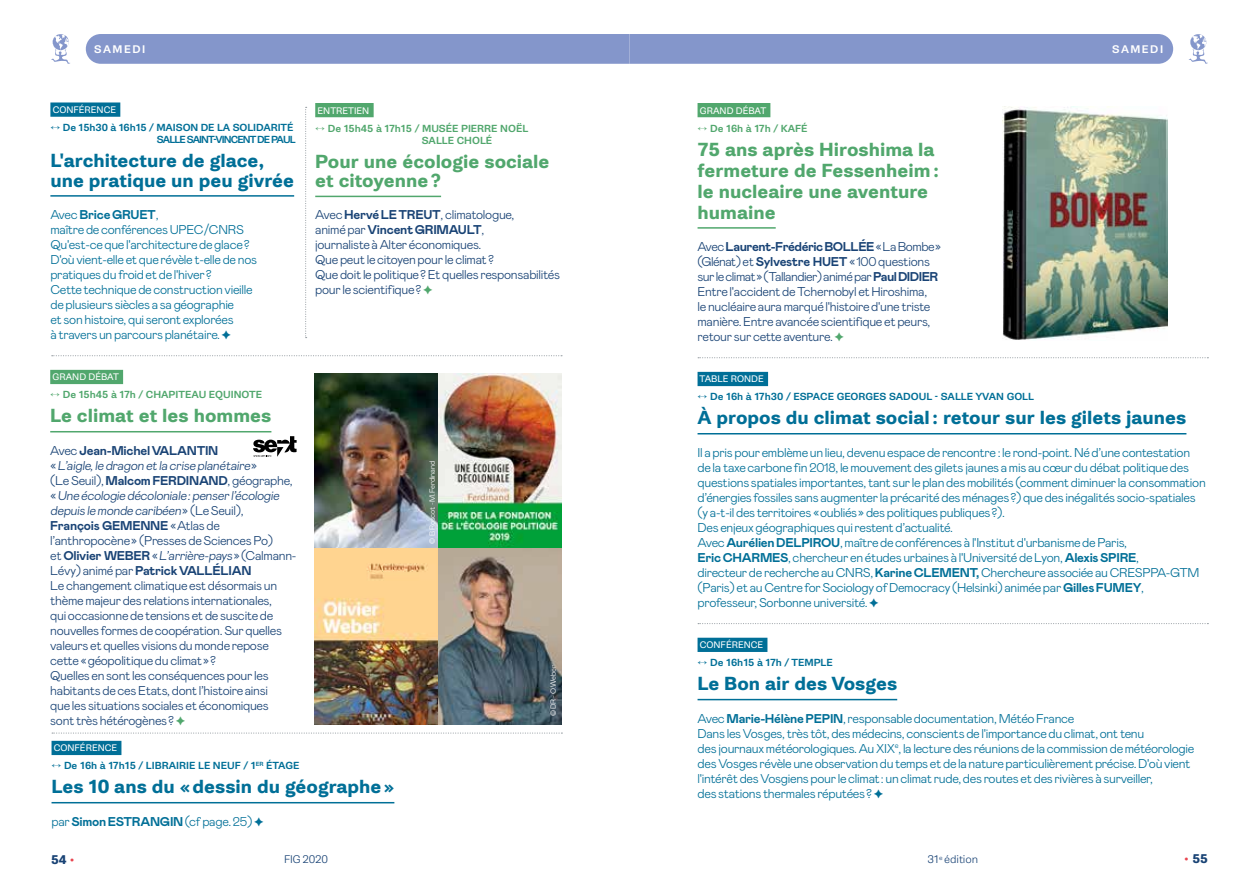
<style>
.page{position:relative;width:1259px;height:893px;background:#fff}
.page>*{position:absolute;margin:0;border:0;box-sizing:border-box;transform-origin:0 0}
.t1{font:700 18px/19.5px "Gira Sans";color:#006f97}
.t2{font:700 18px/21px "Gira Sans";color:#51a76d}
.t3{font:300 12.75px/15px "Mabry Pro";letter-spacing:-.025em;color:#006f97}
.t4{font:300 12.75px/15px "Mabry Pro";letter-spacing:-.025em;color:#194375}
.t5{font:700 12px "Gira Sans";color:#194375}
.t6{font:300 10.5px "Gira Sans";letter-spacing:-.015em;color:#194375}
.t7{font:500 10.5px "Gira Sans";letter-spacing:.14em;color:#fff}
.t8{font:500 9.75px/12px "Gira Sans";letter-spacing:-.01em;color:#006f97;text-align:right}
.t9{font:500 9.75px/12px "Gira Sans";color:#51a76d}
.t10{font:9px "Gira Sans";color:#fff}
.t11{font:300 7.5px "Mabry Pro";letter-spacing:-.01em;color:#fff}
.s1{font-weight:700}
.s2{color:#51a76d}
.s3{font-weight:400;color:#e94550}
</style>
<div class="page">
<svg style="left:51px;top:34px;width:19px;height:30px"></svg>
<div style="left:86px;top:34px;width:1087px;height:30px;background:#8496cb"></div>
<svg style="left:1188px;top:34px;width:20px;height:30px"></svg>
<div style="left:50px;top:370px;width:73px;height:14px;background:#51a76d"></div>
<hr style="left:50px;top:431px;width:221px;height:1px;background:#51a76d">
<div style="left:315px;top:103px;width:59px;height:14px;background:#51a76d"></div>
<hr style="left:315px;top:196px;width:126px;height:1px;background:#51a76d">
<div style="left:697px;top:103px;width:73px;height:14px;background:#51a76d"></div>
<hr style="left:697px;top:227px;width:78px;height:2px;background:#51a76d">
<img style="left:315px;top:374px;width:246px;height:350px">
<img style="left:1002px;top:107px;width:165px;height:233px">
<svg style="left:52px;top:355px;width:510px;height:1px"></svg>
<svg style="left:698px;top:623px;width:510px;height:1px"></svg>
<svg style="left:52px;top:732px;width:510px;height:2px"></svg>
<svg style="left:698px;top:357px;width:510px;height:1px"></svg>
<div style="left:697px;top:372px;width:71px;height:14px;background:#006f97"></div>
<hr style="left:697px;top:433px;width:489px;height:1px;background:#006f97">
<div style="left:697px;top:638px;width:70px;height:14px;background:#006f97"></div>
<hr style="left:697px;top:699px;width:200px;height:1px;background:#006f97">
<div style="left:52px;top:741px;width:69px;height:14px;background:#006f97"></div>
<hr style="left:52px;top:802px;width:342px;height:1px;background:#006f97">
<svg style="left:305px;top:107px;width:2px;height:231px"></svg>
<svg style="left:253px;top:436px;width:44px;height:21px"></svg>
<div style="left:50px;top:102px;width:70px;height:15px;background:#006f97"></div>
<hr style="left:50px;top:195px;width:244px;height:2px;background:#006f97">
<p class="t7" style="left:94px;top:42px;width:52px">SAMEDI</p>
<p class="t7" style="left:1112px;top:42px;width:52px">SAMEDI</p>
<p class="t10" style="left:53px;top:104px;width:65px">CONFÉRENCE</p>
<p class="t8" style="left:50px;top:122px;width:247px">↔ De 15h30 à 16h15 / MAISON DE LA SOLIDARITÉ<br>SALLE SAINT-VINCENT DE PAUL</p>
<h1 class="t1" style="left:50px;top:151px;width:245px">L'architecture de glace, une pratique un peu givrée</h1>
<p class="t3" style="left:50px;top:206px;width:208px">Avec <span class="s1">Brice GRUET</span>,<br>maître de conférences UPEC/CNRS Qu'est-ce que l'architecture de glace?<br>D'où vient-elle et que révèle t-elle de nos pratiques du froid et de l'hiver?<br>Cette technique de construction vieille de plusieurs siècles a sa géographie<br>et son histoire, qui seront explorées<br>à travers un parcours planétaire. ✦</p>
<p class="t10" style="left:53px;top:371px;width:68px">GRAND DÉBAT</p>
<p class="t9" style="left:50px;top:389px;width:213px">↔ De 15h45 à 17h / CHAPITEAU EQUINOTE</p>
<h1 class="t2" style="left:50px;top:406px;width:223px">Le climat et les hommes</h1>
<p class="t4" style="left:50px;top:442px;width:248px">Avec <span class="s1">Jean-Michel VALANTIN<br></span>« L’aigle,le dragon et la crise planétaire»<br>(Le Seuil), <span class="s1">Malcom FERDINAND</span>, géographe, « Une écologie décoloniale:penser l’écologie depuis le monde caribéen» ( L e S e u i l ) , <span class="s1">François GEMENNE</span> «Atlas de l’anthropocène» (Presses de Sciences Po)<br>et <span class="s1">Olivier WEBER</span> «L’arrière-pays» (Calmann-Lévy) animé par <span class="s1">Patrick VALLÉLIAN<br></span>Le changement climatique est désormais un thème majeur des relations internationales,<br>qui occasionne de tensions et de suscite de nouvelles formes de coopération. Sur quelles valeurs et quelles visions du monde repose cette «géopolitique du climat»?<br>Quelles en sont les conséquences pour les habitants de ces Etats, dont l’histoire ainsi<br>que les situations sociales et économiques<br>sont très hétérogènes? <span class="s2">✦</span></p>
<p class="t10" style="left:317px;top:104px;width:53px">ENTRETIEN</p>
<p class="t9" style="left:422px;top:122px;width:108px;text-indent:-106px">↔ De 15h45 à 17h15 / MUSÉE PIERRE NOËL<br>SALLE CHOLÉ</p>
<h1 class="t2" style="left:315px;top:152px;width:236px;line-height:19.5px">Pour une écologie sociale et citoyenne?</h1>
<p class="t4" style="left:315px;top:207px;width:246px">Avec <span class="s1">Hervé LE TREUT</span>, climatologue,<br>animé par <span class="s1">Vincent GRIMAULT</span>,<br>journaliste à Alter économiques.<br>Que peut le citoyen pour le climat?<br>Que doit le politique? Et quelles responsabilités pour le scientifique? <span class="s2">✦</span></p>
<p class="t11" style="left:427px;top:544px;width:84px;rotate:-90deg">© B.Roscot - M.Ferdinand</p>
<p class="t11" style="left:548px;top:716px;width:53px;rotate:-90deg">© DR - O.Weber</p>
<p class="t10" style="left:54px;top:742px;width:65px">CONFÉRENCE</p>
<p class="t8" style="left:52px;top:760px;width:250px">↔ De 16h à 17h15 / LIBRAIRIE LE NEUF / 1<sup>ER</sup> ÉTAGE</p>
<h1 class="t1" style="left:52px;top:777px;width:344px">Les 10 ans du «dessin du géographe»</h1>
<p class="t3" style="left:52px;top:813px;width:214px">par <span class="s1">Simon ESTRANGIN</span> (cf page. 25) ✦</p>
<p class="t10" style="left:700px;top:104px;width:68px">GRAND DÉBAT</p>
<p class="t9" style="left:697px;top:122px;width:111px">↔ De 16h à 17h / KAFÉ</p>
<h1 class="t2" style="left:697px;top:139px;width:243px">75 ans après Hiroshima la fermeture de Fessenheim: le nucleaire une aventure humaine</h1>
<p class="t4" style="left:697px;top:238px;width:245px">Avec <span class="s1">Laurent-Frédéric BOLLÉE</span> «La Bombe» (Glénat) et <span class="s1">Sylvestre HUET</span> «100 questions sur le climat» (Tallandier) animé par <span class="s1">Paul DIDIER </span>Entre l'accident de Tchernobyl et Hiroshima,<br>le nucléaire aura marqué l'histoire d'une triste manière. Entre avancée scientifique et peurs, retour sur cette aventure. <span class="s2">✦</span></p>
<p class="t10" style="left:699px;top:373px;width:66px">TABLE RONDE</p>
<p class="t8" style="left:697px;top:391px;width:338px">↔ De 16h à 17h30 / ESPACE GEORGES SADOUL - SALLE YVAN GOLL</p>
<h1 class="t1" style="left:697px;top:408px;width:490px">À propos du climat social: retour sur les gilets jaunes</h1>
<p class="t3" style="left:697px;top:444px;width:510px">Il a pris pour emblème un lieu, devenu espace de rencontre : le rond-point. Né d’une contestation de la taxe carbone fin 2018, le mouvement des gilets jaunes a mis au cœur du débat politique des questions spatiales importantes, tant sur le plan des mobilités (comment diminuer la consommation d’énergies fossiles sans augmenter la précarité des ménages?) que des inégalités socio-spatiales (y a-t-il des territoires «oubliés» des politiques publiques?).<br>Des enjeux géographiques qui restent d’actualité.<br>Avec <span class="s1">Aurélien DELPIROU</span>, maître de conférences à l'Institut d'urbanisme de Paris,<br><span class="s1">Eric CHARMES</span>, chercheur en études urbaines à l'Université de Lyon, <span class="s1">Alexis SPIRE</span>,<br>directeur de recherche au CNRS, <span class="s1">Karine CLEMENT,</span> Chercheure associée au CRESPPA-GTM (Paris) et au Centre for Sociology of Democracy (Helsinki) animée par <span class="s1">Gilles FUMEY</span>, professeur, Sorbonne université. ✦</p>
<p class="t10" style="left:700px;top:639px;width:65px">CONFÉRENCE</p>
<p class="t8" style="left:697px;top:657px;width:137px">↔ De 16h15 à 17h / TEMPLE</p>
<h1 class="t1" style="left:697px;top:674px;width:201px">Le Bon air des Vosges</h1>
<p class="t3" style="left:697px;top:710px;width:498px">Avec <span class="s1">Marie-Hélène PEPIN</span>, responsable documentation, Météo France<br>Dans les Vosges, très tôt, des médecins, conscients de l'importance du climat, ont tenu<br>des journaux météorologiques. Au XIX<sup>e</sup>, la lecture des réunions de la commission de météorologie des Vosges révèle une observation du temps et de la nature particulièrement précise. D'où vient l'intérêt des Vosgiens pour le climat: un climat rude, des routes et des rivières à surveiller,<br>des stations thermales réputées? ✦</p>
<p class="t5" style="left:51px;top:851px;width:25px">54 <span class="s3">•</span></p>
<p class="t6" style="left:284px;top:853px;width:45px">FIG 2020</p>
<p class="t6" style="left:927px;top:853px;width:52px">31<sup>e</sup> édition</p>
<p class="t5" style="left:1183px;top:851px;width:26px"><span class="s3">•</span> 55</p>
</div>
